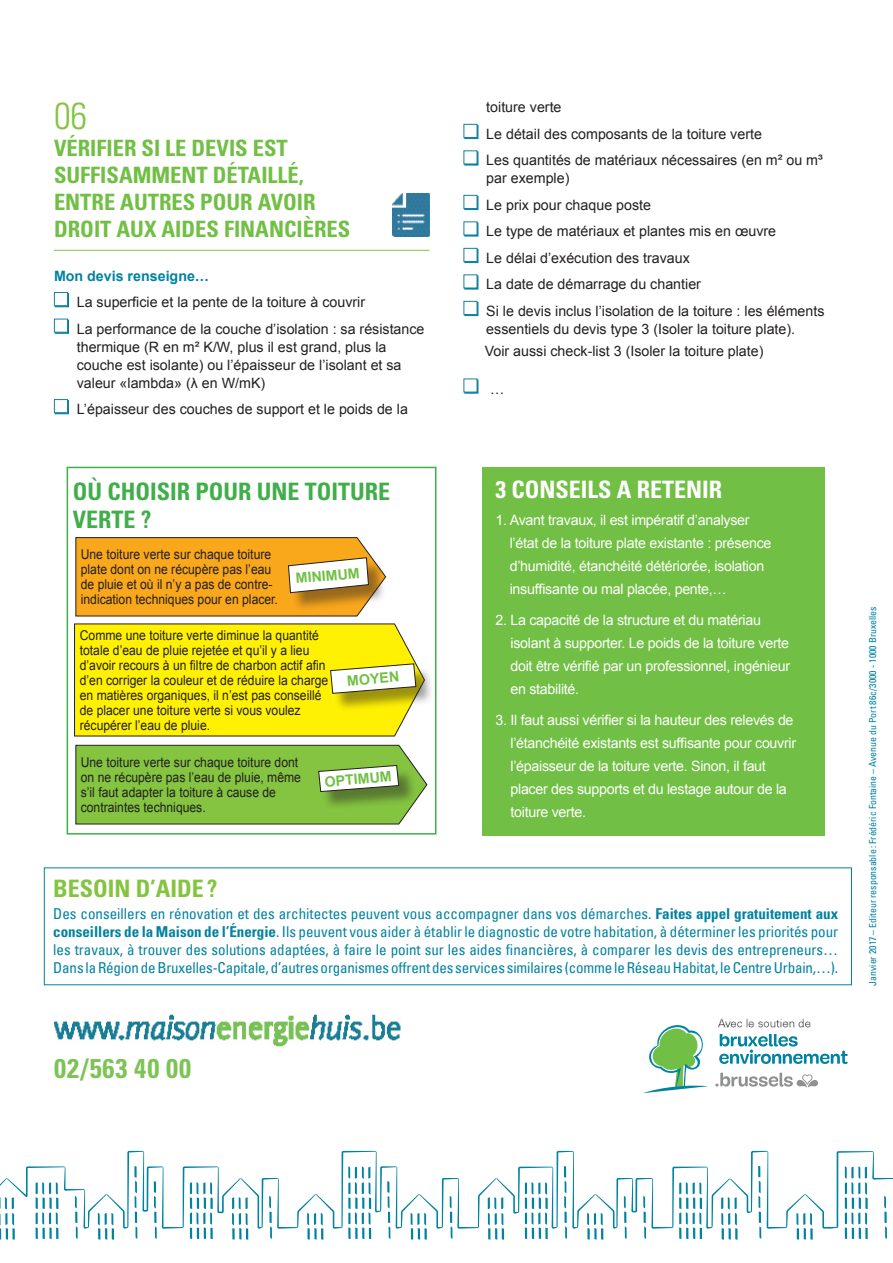
<style>
.page{position:relative;width:893px;height:1263px;background:#fff}
.page>*{position:absolute;margin:0;border:0;box-sizing:border-box;transform-origin:0 0}
.t1{font:300 condensed 37.5px "Univers";color:#84c440}
.t2{font:700 condensed 27.15px "Univers LT Std";letter-spacing:.04em;color:#7dc356}
.t3{font:700 condensed 24px/28.8px "Univers LT Std";color:#40ae49}
.t4{font:700 condensed 24px "Univers LT Std";color:#fff}
.t5{font:700 condensed 24px "Univers LT Std";color:#84c440}
.t6{font:700 condensed 22.5px/27px "Univers LT Std";color:#71bf44}
.t7{font:condensed 15px/18px "Univers LT";letter-spacing:-.01em;color:#0082a1;text-align:justify}
.t8{font:14.25px/26.5px "Arial";color:#231f20}
.t9{font:14.25px/23px "Arial";letter-spacing:-.02em;color:#fff}
.t10{font:700 14.25px "Arial";color:#71bf44}
.t11{font:700 14.25px "Arial";color:#0082a1}
.t12{font:13.5px/15px "Arial";color:#231f20;scale:.9 1}
.t13{font:condensed 9.75px "Univers LT";color:#0082a1}
.s1{font-family:"Univers LT Std";font-weight:700}
</style>
<div class="page">
<div style="left:483px;top:467px;width:342px;height:369px;background:#71bf44"></div>
<hr style="left:54px;top:250px;width:375px;height:1px;background:#84c440">
<div style="left:55px;top:293px;width:14px;height:14px;background:#0082a1;border:1px solid #0082a1"></div>
<div style="left:54px;top:292px;width:14px;height:14px;background:#fff;border:1px solid #1581a3"></div>
<svg style="left:55px;top:320px;width:14px;height:14px"></svg>
<div style="left:54px;top:319px;width:14px;height:14px;background:#fff;border:1px solid #1581a3"></div>
<div style="left:55px;top:400px;width:14px;height:14px;background:#0082a1;border:1px solid #0082a1"></div>
<div style="left:54px;top:399px;width:14px;height:14px;background:#fff;border:1px solid #1581a3"></div>
<svg style="left:464px;top:125px;width:14px;height:14px"></svg>
<div style="left:463px;top:124px;width:14px;height:14px;background:#fff;border:1px solid #1581a3"></div>
<svg style="left:464px;top:151px;width:14px;height:14px"></svg>
<svg style="left:463px;top:150px;width:14px;height:14px"></svg>
<svg style="left:464px;top:196px;width:14px;height:14px"></svg>
<div style="left:463px;top:195px;width:14px;height:14px;background:#fff;border:1px solid #1581a3"></div>
<div style="left:464px;top:223px;width:14px;height:13px;background:#0d82a2"></div>
<svg style="left:463px;top:221px;width:14px;height:14px"></svg>
<svg style="left:464px;top:249px;width:14px;height:14px"></svg>
<div style="left:463px;top:248px;width:14px;height:14px;background:#fff;border:1px solid #1581a3"></div>
<div style="left:464px;top:276px;width:14px;height:13px;background:#0d82a2"></div>
<svg style="left:463px;top:274px;width:14px;height:14px"></svg>
<svg style="left:464px;top:302px;width:14px;height:14px"></svg>
<div style="left:463px;top:301px;width:14px;height:14px;background:#fff;border:1px solid #1581a3"></div>
<svg style="left:464px;top:380px;width:14px;height:14px"></svg>
<svg style="left:463px;top:378px;width:14px;height:14px"></svg>
<img style="left:393px;top:193px;width:36px;height:44px">
<svg style="left:75px;top:1229px;width:3px;height:10px"></svg>
<svg style="left:98px;top:1229px;width:16px;height:11px"></svg>
<svg style="left:0;top:1229px;width:15px;height:11px"></svg>
<svg style="left:135px;top:1229px;width:2px;height:10px"></svg>
<svg style="left:154px;top:1229px;width:3px;height:10px"></svg>
<svg style="left:270px;top:1229px;width:2px;height:10px"></svg>
<svg style="left:232px;top:1229px;width:16px;height:11px"></svg>
<svg style="left:307px;top:1229px;width:16px;height:11px"></svg>
<svg style="left:348px;top:1229px;width:23px;height:10px"></svg>
<svg style="left:388px;top:1229px;width:2px;height:10px"></svg>
<svg style="left:411px;top:1229px;width:16px;height:11px"></svg>
<svg style="left:450px;top:1229px;width:2px;height:10px"></svg>
<svg style="left:488px;top:1229px;width:16px;height:11px"></svg>
<svg style="left:565px;top:1229px;width:2px;height:10px"></svg>
<svg style="left:587px;top:1229px;width:16px;height:11px"></svg>
<svg style="left:624px;top:1229px;width:3px;height:10px"></svg>
<svg style="left:644px;top:1229px;width:2px;height:10px"></svg>
<svg style="left:721px;top:1229px;width:16px;height:11px"></svg>
<svg style="left:759px;top:1229px;width:2px;height:10px"></svg>
<svg style="left:796px;top:1229px;width:17px;height:11px"></svg>
<svg style="left:36px;top:1229px;width:22px;height:10px"></svg>
<svg style="left:190px;top:1229px;width:23px;height:10px"></svg>
<svg style="left:525px;top:1229px;width:23px;height:10px"></svg>
<svg style="left:679px;top:1229px;width:23px;height:10px"></svg>
<svg style="left:0;top:1151px;width:822px;height:78px"></svg>
<svg style="left:822px;top:1151px;width:71px;height:88px"></svg>
<img style="left:54px;top:1014px;width:347px;height:33px">
<svg style="left:644px;top:1025px;width:64px;height:68px"></svg>
<svg style="left:719px;top:1034px;width:129px;height:30px"></svg>
<svg style="left:715px;top:1072px;width:103px;height:15px"></svg>
<img style="left:719px;top:1019px;width:92px;height:9px">
<div style="left:67px;top:467px;width:369px;height:367px;background:#fff;border:2px solid #40ae49"></div>
<svg style="left:75px;top:537px;width:312px;height:80px;background:#eba939"></svg>
<svg style="left:75px;top:744px;width:353px;height:81px;background:#8cc253"></svg>
<div style="left:333px;top:666px;width:101px;height:46px;background:#231f20;opacity:.45"></div>
<svg style="left:74px;top:623px;width:351px;height:114px;background:#f6ea1a"></svg>
<h1 class="t1" style="left:54px;top:93px;width:35px">06</h1>
<h3 class="t6" style="left:54px;top:135px;width:298px">VÉRIFIER SI LE DEVIS EST<br>SUFFISAMMENT DÉTAILLÉ,<br>ENTRE AUTRES POUR AVOIR<br>DROIT AUX AIDES FINANCIÈRES</h3>
<p class="t11" style="left:54px;top:266px;width:157px">Mon devis renseigne…</p>
<p class="t8" style="left:77px;top:289px;width:349px">La superficie et la pente de la toiture à couvrir<br>La performance de la couche d’isolation : sa résistance</p>
<p class="t8" style="left:77px;top:338px;width:326px;line-height:18px">thermique (R en m² K/W, plus il est grand, plus la couche est isolante) ou l’épaisseur de l’isolant et sa valeur «lambda» (λ en W/mK)</p>
<p class="t8" style="left:77px;top:396px;width:333px">L’épaisseur des couches de support et le poids de la</p>
<h3 class="t3" style="left:73px;top:477px;width:319px">OÙ CHOISIR POUR UNE TOITURE<br>VERTE ?</h3>
<p class="t12" style="left:81px;top:547px;width:221px">Une toiture verte sur chaque toiture plate dont on ne récupère pas l’eau de pluie et où il n’y a pas de contre&shy;indication techniques pour en placer.</p>
<p class="t10" style="left:295px;top:569px;width:66px;rotate:-5deg">MINIMUM</p>
<p class="t12" style="left:80px;top:628px;width:278px">Comme une toiture verte diminue la quantité totale d’eau de pluie rejetée et qu’il y a lieu d’avoir recours à un filtre de charbon actif afin d’en corriger la couleur et de réduire la charge en matières organiques, il n’est pas conseillé de placer une toiture verte si vous voulez récupérer l’eau de pluie.</p>
<p class="t10" style="left:346px;top:672px;width:54px;rotate:-5deg">MOYEN</p>
<p class="t12" style="left:81px;top:755px;width:246px">Une toiture verte sur chaque toiture dont on ne récupère pas l’eau de pluie, même s’il faut adapter la toiture à cause de contraintes techniques.</p>
<p class="t10" style="left:324px;top:772px;width:69px;rotate:-5deg">OPTIMUM</p>
<p class="t8" style="left:486px;top:94px;width:338px">toiture verte<br>Le détail des composants de la toiture verte<br>Les quantités de matériaux nécessaires (en m² ou m³</p>
<p class="t8" style="left:486px;top:165px;width:340px">par exemple)<br>Le prix pour chaque poste<br>Le type de matériaux et plantes mis en œuvre<br>Le délai d’exécution des travaux<br>La date de démarrage du chantier<br>Si le devis inclus l’isolation de la toiture : les éléments</p>
<p class="t8" style="left:485px;top:318px;width:312px;line-height:22.2px">essentiels du devis type 3 (Isoler la toiture plate).<br>Voir aussi check-list 3 (Isoler la toiture plate)</p>
<p class="t8" style="left:490px;top:375px;width:16px">…</p>
<h3 class="t4" style="left:495px;top:474px;width:228px">3 CONSEILS A RETENIR</h3>
<p class="t9" style="left:510px;top:508px;width:263px;text-indent:-14px">1. Avant travaux, il est impératif d’analyser l’état de la toiture plate existante : présence d’humidité, étanchéité détériorée, isolation insuffisante ou mal placée, pente,…</p>
<p class="t9" style="left:510px;top:608px;width:281px;text-indent:-15px">2. La capacité de la structure et du matériau isolant à supporter. Le poids de la toiture verte doit être vérifié par un professionnel, ingénieur en stabilité.</p>
<p class="t9" style="left:510px;top:709px;width:287px;text-indent:-15px">3. Il faut aussi vérifier si la hauteur des relevés de l’étanchéité existants est suffisante pour couvrir l’épaisseur de la toiture verte. Sinon, il faut placer des supports et du lestage autour de la toiture verte.</p>
<h3 class="t5" style="left:53px;top:874px;width:166px">BESOIN D’AIDE ?</h3>
<p class="t7" style="left:53px;top:905px;width:786px">Des conseillers en rénovation et des architectes peuvent vous accompagner dans vos démarches. <span class="s1">Faites appel gratuitement aux conseillers de la Maison de l’Énergie</span>. Ils peuvent vous aider à établir le diagnostic de votre habitation, à déterminer les priorités pour les travaux, à trouver des solutions adaptées, à faire le point sur les aides financières, à comparer les devis des entrepreneurs… Dans la Région de Bruxelles-Capitale, d’autres organismes offrent des services similaires (comme le Réseau Habitat, le Centre Urbain,…).</p>
<h2 class="t2" style="left:54px;top:1052px;width:139px">02/563 40 00</h2>
<p class="t13" style="left:866px;top:985px;width:381px;rotate:-90deg">Janvier 2017 – Editeur responsable: Frédéric Fontaine – Avenue du Port 86c/3000 - 1000 Bruxelles</p>
</div>
